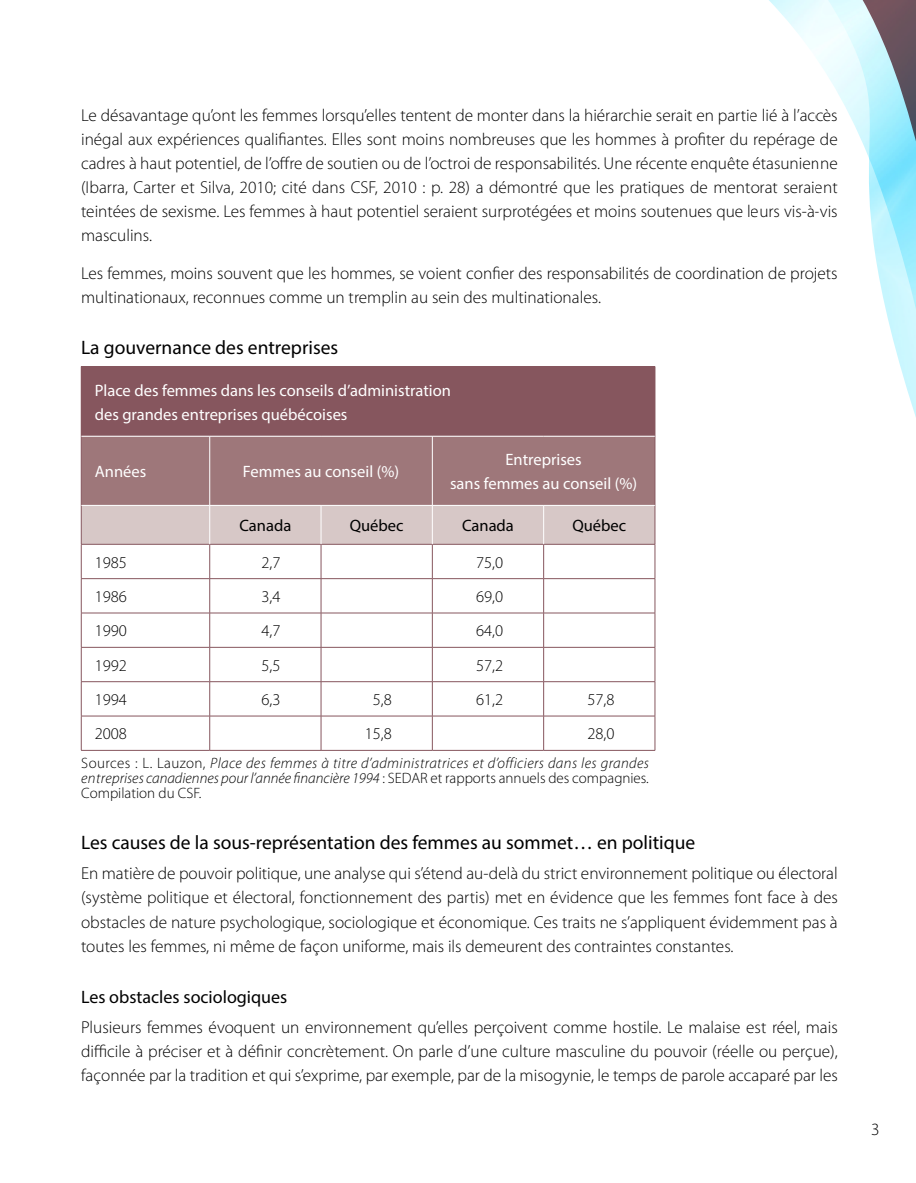
<style>
.page{position:relative;width:916px;height:1183px;background:#fff}
.page>*{position:absolute;margin:0;border:0;box-sizing:border-box;transform-origin:0 0}
.t1{font:19.5px "Myriad Pro";color:#000}
.t2{font:18px "Myriad Pro";color:#000}
.t3{font:300 17.25px/24px "Myriad Pro";color:#000;text-align:justify}
.TH{font:16.5px/24px "Myriad Pro";color:#fff}
.TD{font:300 16.5px "Myriad Pro";color:#000}
.TH-2{font:16.5px "Myriad Pro";color:#000}
.t4{font:italic 300 15px/15px "Myriad Pro";color:#000;text-align:justify}
.s1{font-style:normal}
</style>
<div class="page">
<div style="left:81px;top:366px;width:573px;height:70px;background:#86565e"></div>
<svg style="left:82px;top:437px;width:572px;height:107px;background:#b29395"></svg>
<hr style="left:81px;top:578px;width:1px;height:34px;background:#86565e">
<hr style="left:209px;top:578px;width:1px;height:34px;background:#86565e">
<hr style="left:320px;top:578px;width:1px;height:34px;background:#86565e">
<hr style="left:432px;top:578px;width:1px;height:34px;background:#86565e">
<hr style="left:543px;top:578px;width:1px;height:34px;background:#86565e">
<hr style="left:654px;top:578px;width:1px;height:34px;background:#86565e">
<hr style="left:81px;top:612px;width:129px;height:1px;background:#86565e">
<hr style="left:81px;top:613px;width:1px;height:34px;background:#86565e">
<hr style="left:210px;top:612px;width:111px;height:1px;background:#86565e">
<hr style="left:209px;top:613px;width:1px;height:34px;background:#86565e">
<hr style="left:321px;top:612px;width:111px;height:1px;background:#86565e">
<hr style="left:320px;top:613px;width:1px;height:34px;background:#86565e">
<hr style="left:432px;top:612px;width:111px;height:1px;background:#86565e">
<hr style="left:432px;top:613px;width:1px;height:34px;background:#86565e">
<hr style="left:543px;top:612px;width:111px;height:1px;background:#86565e">
<hr style="left:543px;top:613px;width:1px;height:34px;background:#86565e">
<hr style="left:654px;top:613px;width:1px;height:34px;background:#86565e">
<hr style="left:81px;top:647px;width:129px;height:1px;background:#86565e">
<hr style="left:81px;top:647px;width:1px;height:34px;background:#86565e">
<hr style="left:210px;top:647px;width:111px;height:1px;background:#86565e">
<hr style="left:209px;top:647px;width:1px;height:34px;background:#86565e">
<hr style="left:321px;top:647px;width:111px;height:1px;background:#86565e">
<hr style="left:320px;top:647px;width:1px;height:34px;background:#86565e">
<hr style="left:432px;top:647px;width:111px;height:1px;background:#86565e">
<hr style="left:432px;top:647px;width:1px;height:34px;background:#86565e">
<hr style="left:543px;top:647px;width:111px;height:1px;background:#86565e">
<hr style="left:543px;top:647px;width:1px;height:34px;background:#86565e">
<hr style="left:654px;top:647px;width:1px;height:34px;background:#86565e">
<hr style="left:81px;top:681px;width:129px;height:1px;background:#86565e">
<hr style="left:81px;top:681px;width:1px;height:34px;background:#86565e">
<hr style="left:210px;top:681px;width:111px;height:1px;background:#86565e">
<hr style="left:209px;top:681px;width:1px;height:34px;background:#86565e">
<hr style="left:321px;top:681px;width:111px;height:1px;background:#86565e">
<hr style="left:320px;top:681px;width:1px;height:34px;background:#86565e">
<hr style="left:432px;top:681px;width:111px;height:1px;background:#86565e">
<hr style="left:432px;top:681px;width:1px;height:34px;background:#86565e">
<hr style="left:543px;top:681px;width:111px;height:1px;background:#86565e">
<hr style="left:543px;top:681px;width:1px;height:34px;background:#86565e">
<hr style="left:654px;top:681px;width:1px;height:34px;background:#86565e">
<hr style="left:81px;top:715px;width:129px;height:1px;background:#86565e">
<hr style="left:81px;top:716px;width:1px;height:34px;background:#86565e">
<hr style="left:210px;top:715px;width:111px;height:1px;background:#86565e">
<hr style="left:209px;top:716px;width:1px;height:34px;background:#86565e">
<hr style="left:321px;top:715px;width:111px;height:1px;background:#86565e">
<hr style="left:320px;top:716px;width:1px;height:34px;background:#86565e">
<hr style="left:432px;top:715px;width:111px;height:1px;background:#86565e">
<hr style="left:432px;top:716px;width:1px;height:34px;background:#86565e">
<hr style="left:543px;top:715px;width:111px;height:1px;background:#86565e">
<hr style="left:543px;top:716px;width:1px;height:34px;background:#86565e">
<hr style="left:654px;top:716px;width:1px;height:34px;background:#86565e">
<hr style="left:81px;top:544px;width:1px;height:34px;background:#86565e">
<hr style="left:209px;top:544px;width:1px;height:34px;background:#86565e">
<hr style="left:320px;top:544px;width:1px;height:34px;background:#86565e">
<hr style="left:432px;top:544px;width:1px;height:34px;background:#86565e">
<hr style="left:543px;top:544px;width:1px;height:34px;background:#86565e">
<hr style="left:654px;top:544px;width:1px;height:34px;background:#86565e">
<hr style="left:81px;top:578px;width:129px;height:1px;background:#86565e">
<hr style="left:210px;top:578px;width:111px;height:1px;background:#86565e">
<hr style="left:321px;top:578px;width:111px;height:1px;background:#86565e">
<hr style="left:432px;top:578px;width:111px;height:1px;background:#86565e">
<hr style="left:543px;top:578px;width:111px;height:1px;background:#86565e">
<hr style="left:81px;top:750px;width:129px;height:1px;background:#86565e">
<hr style="left:210px;top:750px;width:111px;height:1px;background:#86565e">
<hr style="left:321px;top:750px;width:111px;height:1px;background:#86565e">
<hr style="left:432px;top:750px;width:111px;height:1px;background:#86565e">
<hr style="left:543px;top:750px;width:111px;height:1px;background:#86565e">
<hr style="left:654px;top:366px;width:1px;height:70px;background:#86565e">
<hr style="left:81px;top:436px;width:1px;height:69px;background:#86565e">
<hr style="left:654px;top:436px;width:1px;height:69px;background:#86565e">
<hr style="left:81px;top:505px;width:1px;height:39px;background:#86565e">
<hr style="left:654px;top:505px;width:1px;height:39px;background:#86565e">
<hr style="left:81px;top:544px;width:129px;height:1px;background:#86565e">
<hr style="left:210px;top:544px;width:111px;height:1px;background:#86565e">
<hr style="left:321px;top:544px;width:111px;height:1px;background:#86565e">
<hr style="left:432px;top:544px;width:111px;height:1px;background:#86565e">
<hr style="left:543px;top:544px;width:111px;height:1px;background:#86565e">
<hr style="left:81px;top:436px;width:129px;height:1px;background:#fff">
<hr style="left:209px;top:436px;width:1px;height:69px;background:#fff">
<hr style="left:432px;top:436px;width:1px;height:69px;background:#fff">
<hr style="left:81px;top:505px;width:129px;height:1px;background:#fff">
<hr style="left:210px;top:505px;width:111px;height:1px;background:#fff">
<hr style="left:209px;top:505px;width:1px;height:39px;background:#fff">
<hr style="left:321px;top:505px;width:111px;height:1px;background:#fff">
<hr style="left:320px;top:505px;width:1px;height:39px;background:#fff">
<hr style="left:432px;top:505px;width:111px;height:1px;background:#fff">
<hr style="left:432px;top:505px;width:1px;height:39px;background:#fff">
<hr style="left:543px;top:505px;width:111px;height:1px;background:#fff">
<hr style="left:543px;top:505px;width:1px;height:39px;background:#fff">
<img style="left:769px;top:0;width:47px;height:49px">
<img style="left:816px;top:0;width:99px;height:414px">
<p class="t3" style="left:81px;top:103px;width:757px">Le désavantage qu’ont les femmes lorsqu’elles tentent de monter dans la hiérarchie serait en partie lié à l’accès inégal aux expériences qualifiantes. Elles sont moins nombreuses que les hommes à profiter du repérage de cadres à haut potentiel, de l’offre de soutien ou de l’octroi de responsabilités. Une récente enquête étasunienne (Ibarra, Carter et Silva, 2010; cité dans CSF, 2010 : p. 28) a démontré que les pratiques de mentorat seraient teintées de sexisme. Les femmes à haut potentiel seraient surprotégées et moins soutenues que leurs vis-à-vis masculins.</p>
<p class="t3" style="left:81px;top:261px;width:757px">Les femmes, moins souvent que les hommes, se voient confier des responsabilités de coordination de projets multinationaux, reconnues comme un tremplin au sein des multinationales.</p>
<h2 class="t1" style="left:81px;top:335px;width:258px">La gouvernance des entreprises</h2>
<p class="TH" style="left:95px;top:377px;width:357px">Place des femmes dans les conseils d’administration des grandes entreprises québécoises</p>
<p class="TH" style="left:95px;top:459px;width:53px">Années</p>
<p class="TH" style="left:243px;top:459px;width:158px">Femmes au conseil (%)</p>
<p class="TH" style="left:450px;top:447px;width:188px;text-align:center">Entreprises<br>sans femmes au conseil (%)</p>
<p class="TH-2" style="left:239px;top:515px;width:53px">Canada</p>
<p class="TH-2" style="left:349px;top:515px;width:55px">Québec</p>
<p class="TH-2" style="left:462px;top:515px;width:53px">Canada</p>
<p class="TH-2" style="left:572px;top:515px;width:55px">Québec</p>
<p class="TD" style="left:95px;top:552px;width:34px">1985</p>
<p class="TD" style="left:261px;top:552px;width:20px">2,7</p>
<p class="TD" style="left:476px;top:552px;width:29px">75,0</p>
<p class="TD" style="left:95px;top:586px;width:34px">1986</p>
<p class="TD" style="left:261px;top:586px;width:20px">3,4</p>
<p class="TD" style="left:476px;top:586px;width:29px">69,0</p>
<p class="TD" style="left:95px;top:620px;width:34px">1990</p>
<p class="TD" style="left:261px;top:620px;width:20px">4,7</p>
<p class="TD" style="left:476px;top:620px;width:29px">64,0</p>
<p class="TD" style="left:95px;top:655px;width:34px">1992</p>
<p class="TD" style="left:261px;top:655px;width:20px">5,5</p>
<p class="TD" style="left:476px;top:655px;width:29px">57,2</p>
<p class="TD" style="left:95px;top:689px;width:34px">1994</p>
<p class="TD" style="left:261px;top:689px;width:20px">6,3</p>
<p class="TD" style="left:372px;top:689px;width:20px">5,8</p>
<p class="TD" style="left:476px;top:689px;width:29px">61,2</p>
<p class="TD" style="left:587px;top:689px;width:29px">57,8</p>
<p class="TD" style="left:95px;top:723px;width:34px">2008</p>
<p class="TD" style="left:364px;top:723px;width:29px">15,8</p>
<p class="TD" style="left:587px;top:723px;width:29px">28,0</p>
<p class="t4" style="left:81px;top:754px;width:569px"><span class="s1">Sources : L. Lauzon,</span> Place des femmes à titre d’administratrices et d’officiers dans les grandes entreprises canadiennes pour l’année financière 1994 <span class="s1">: SEDAR et rapports annuels des compagnies.<br>Compilation du CSF.</span></p>
<h2 class="t1" style="left:81px;top:830px;width:615px">Les causes de la sous-représentation des femmes au sommet… en politique</h2>
<p class="t3" style="left:81px;top:861px;width:758px">En matière de pouvoir politique, une analyse qui s’étend au-delà du strict environnement politique ou électoral (système politique et électoral, fonctionnement des partis) met en évidence que les femmes font face à des obstacles de nature psychologique, sociologique et économique. Ces traits ne s’appliquent évidemment pas à toutes les femmes, ni même de façon uniforme, mais ils demeurent des contraintes constantes.</p>
<h3 class="t2" style="left:81px;top:985px;width:208px">Les obstacles sociologiques</h3>
<p class="t3" style="left:81px;top:1015px;width:758px">Plusieurs femmes évoquent un environnement qu’elles perçoivent comme hostile. Le malaise est réel, mais difficile à préciser et à définir concrètement. On parle d’une culture masculine du pouvoir (réelle ou perçue), façonnée par la tradition et qui s’exprime, par exemple, par de la misogynie, le temps de parole accaparé par les</p>
<p class="t3" style="left:870px;top:1116px;width:10px">3</p>
</div>
